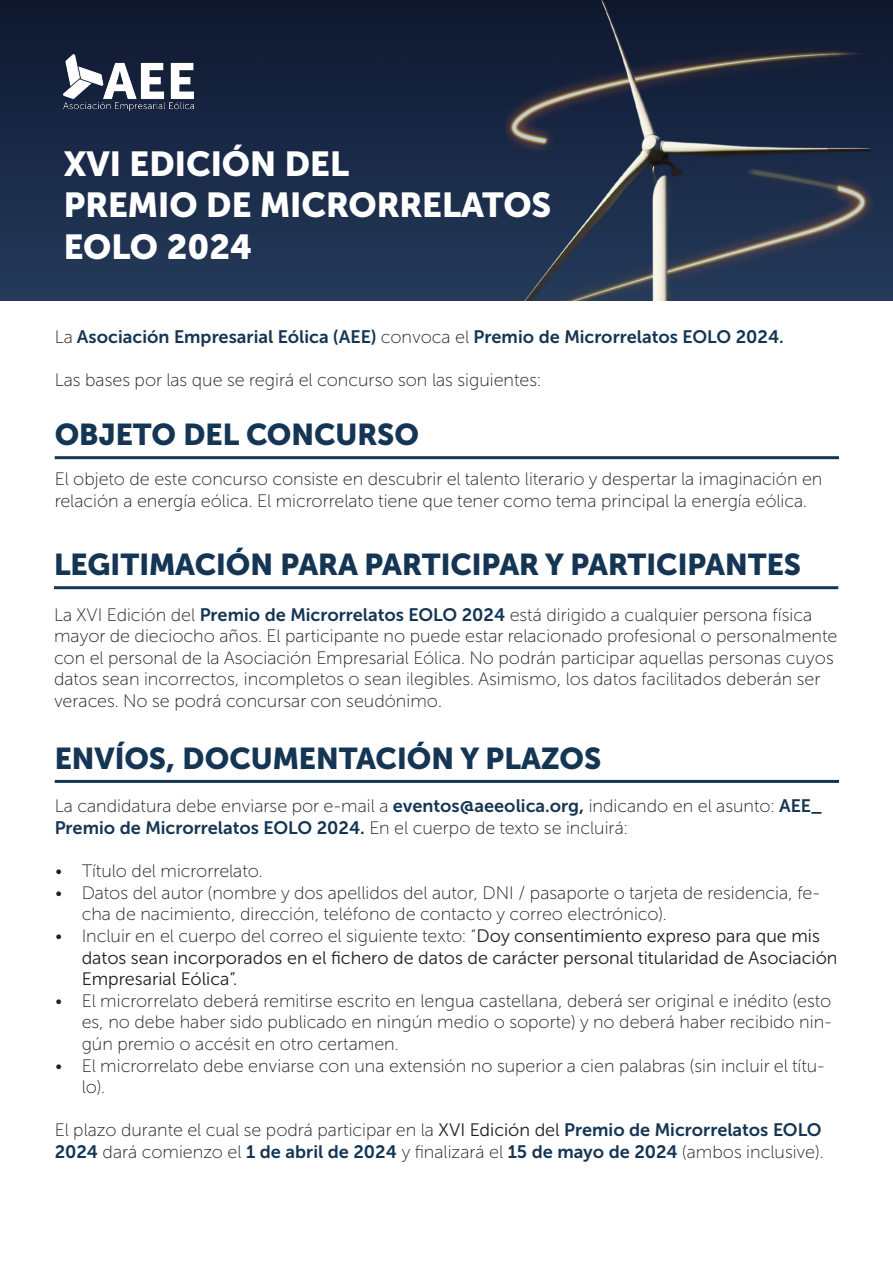
<style>
.page{position:relative;width:893px;height:1263px;background:#fff}
.page>*{position:absolute;margin:0;border:0;box-sizing:border-box;transform-origin:0 0}
.t1{font:34.5px "Museo Sans Cyrl 900";color:#fff}
.t2{font:30px "Museo Sans Cyrl 900";color:#143654}
.t3{font:18px/21.6px "Museo Sans Cyrl 100";color:#231f20}
.t4{font:18px/21.6px "Museo Sans Cyrl 300";color:#231f20}
.t5{font:18px "Museo Sans Cyrl 700";color:#143553}
.s1{font-family:"Museo Sans Cyrl 100";color:#231f20}
.s2{font-family:"Museo Sans Cyrl 700";color:#143553}
.s3{font-family:"Museo Sans Cyrl 700"}
.s4{font-family:"Museo Sans Cyrl 100"}
.s5{font-family:"Museo Sans Cyrl 300"}
</style>
<div class="page">
<hr style="left:55px;top:780px;width:784px;height:3px;background:#143553">
<img style="left:0;top:0;width:893px;height:300px">
<img style="left:64px;top:54px;width:130px;height:57px">
<hr style="left:55px;top:456px;width:784px;height:3px;background:#143553">
<hr style="left:54px;top:586px;width:784px;height:3px;background:#143553">
<img style="left:0;top:0;width:1px;height:115px">
<p class="t1" style="left:64px;top:144px;width:287px">XVI EDICIÓN DEL</p>
<p class="t1" style="left:64px;top:185px;width:489px">PREMIO DE MICRORRELATOS</p>
<p class="t1" style="left:64px;top:227px;width:190px">EOLO 2024</p>
<p class="t5" style="left:55px;top:326px;width:731px"><span class="s1">La</span> Asociación Empresarial Eólica (AEE) <span class="s1">convoca el</span> Premio de Microrrelatos EOLO 2024.</p>
<p class="t3" style="left:55px;top:369px;width:488px">Las bases por las que se regirá el concurso son las siguientes:</p>
<p class="t2" style="left:55px;top:417px;width:366px">OBJETO DEL CONCURSO</p>
<p class="t3" style="left:55px;top:468px;width:769px">El objeto de este concurso consiste en descubrir el talento literario y despertar la imaginación en relación a energía eólica. El microrrelato tiene que tener como tema principal la energía eólica.</p>
<p class="t2" style="left:54px;top:547px;width:748px">LEGITIMACIÓN PARA PARTICIPAR Y PARTICIPANTES</p>
<p class="t3" style="left:54px;top:604px;width:785px">La XVI Edición del <span class="s2">Premio de Microrrelatos EOLO 2024</span> está dirigido a cualquier persona física mayor de dieciocho años. El participante no puede estar relacionado profesional o personalmente con el personal de la Asociación Empresarial Eólica. No podrán participar aquellas personas cuyos datos sean incorrectos, incompletos o sean ilegibles. Asimismo, los datos facilitados deberán ser veraces. No se podrá concursar con seudónimo.</p>
<p class="t2" style="left:55px;top:741px;width:548px">ENVÍOS, DOCUMENTACIÓN Y PLAZOS</p>
<p class="t3" style="left:55px;top:795px;width:769px">La candidatura debe enviarse por e-mail a <span class="s2">eventos@aeeolica.org</span><span class="s3">,</span> indicando en el asunto: <span class="s2">AEE_<br>Premio de Microrrelatos EOLO 2024.</span> En el cuerpo de texto se incluirá:</p>
<p class="t3" style="left:55px;top:860px;width:210px">• Título del microrrelato.</p>
<p class="t3" style="left:82px;top:882px;width:740px;text-indent:-27px">• Datos del autor (nombre y dos apellidos del autor, DNI / pasaporte o tarjeta de residencia, fe&shy;cha de nacimiento, dirección, teléfono de contacto y correo electrónico).</p>
<p class="t4" style="left:82px;top:925px;width:757px;text-indent:-27px"><span class="s4">• Incluir en el cuerpo del correo el siguiente texto: “</span>Doy consentimiento expreso para que mis datos sean incorporados en el fichero de datos de carácter personal titularidad de Asociación<br>Empresarial Eólica”.</p>
<p class="t3" style="left:82px;top:990px;width:752px;text-align:justify;text-indent:-27px">• El microrrelato deberá remitirse escrito en lengua castellana, deberá ser original e inédito (esto es, no debe haber sido publicado en ningún medio o soporte) y no deberá haber recibido nin&shy;gún premio o accésit en otro certamen.</p>
<p class="t3" style="left:82px;top:1055px;width:745px;text-indent:-27px">• El microrrelato debe enviarse con una extensión no superior a cien palabras (sin incluir el títu&shy;lo).</p>
<p class="t3" style="left:55px;top:1119px;width:770px">El plazo durante el cual se podrá participar en la <span class="s5">XVI Edición del</span> <span class="s2">Premio de Microrrelatos EOLO<br>2024</span> dará comienzo el <span class="s2">1 de abril de 2024</span> y finalizará el <span class="s2">15 de mayo de 2024</span> (ambos inclusive).</p>
</div>
